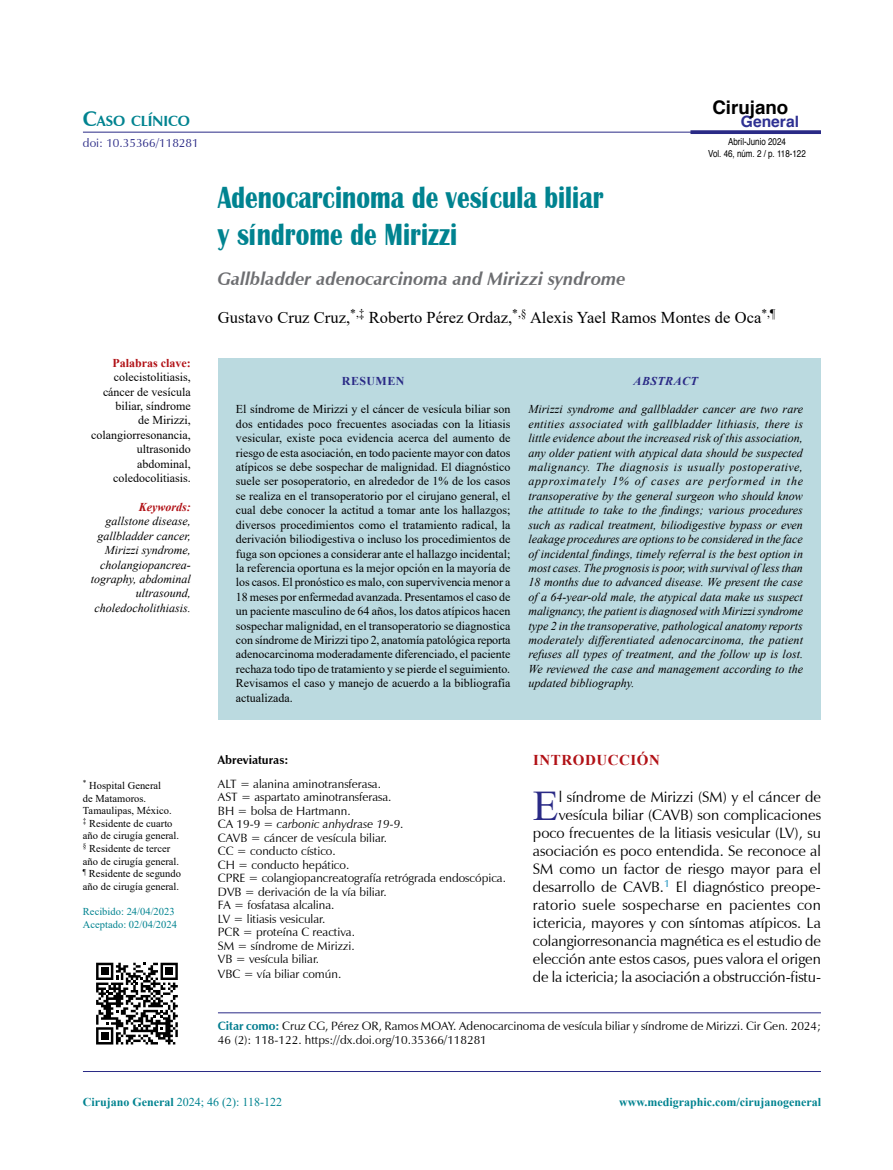
<style>
.page{position:relative;width:893px;height:1170px;background:#fff}
.page>*{position:absolute;margin:0;border:0;box-sizing:border-box;transform-origin:0 0}
.t1{font:42.15px "Times New Roman";color:#2a2a86}
.t2{font:700 31.5px/37.8px "Britannic";letter-spacing:.005em;color:#008390;scale:.8 1}
.t3{font:700 18.75px "Helvetica";color:#000}
.t4{font:italic 700 18px "Zapf Humanist 601 BT";color:#6d6e71}
.t5{font:16.5px "Times New Roman";color:#000}
.t6{font:700 15.6px "Helvetica";color:#2e3092}
.t7{font:15px/18px "Zapf Humanist 601 BT";color:#000;text-align:right}
.t8{font:700 15px "Times New Roman";letter-spacing:.035em;color:#b11116}
.t9{font:700 14.7px "Zapf Humanist 601 BT";color:#008390}
.t10{font:12px/14.4px "Times New Roman";color:#000;text-align:right}
.t11{font:italic 12px/14.4px "Times New Roman";color:#000;text-align:right}
.t12{font:12px/13.5px "Zapf Humanist 601 BT";color:#000}
.t13{font:700 12px "Times New Roman";color:#008390}
.t14{font:12px "Times New Roman";color:#008390}
.t15{font:12px "Zapf Humanist 601 BT";color:#2a2a86}
.t16{font:700 12px "Times New Roman";color:#b11116}
.t17{font:700 12px "Zapf Humanist 601 BT";color:#000}
.t18{font:italic 700 12px "Times New Roman";color:#b11116}
.t19{font:italic 700 12px "Times New Roman";letter-spacing:.035em;color:#2a2a86}
.t20{font:700 12px "Times New Roman";letter-spacing:.035em;color:#2a2a86}
.t21{font:10.5px/12.6px "Times New Roman";color:#000}
.t22{font:10.5px/12.6px "Times New Roman";color:#008390}
.t23{font:9.75px/11.7px "Helvetica";color:#000;text-align:center;scale:.82 1}
.s1{font-size:21px}
.s2{font-style:italic}
.s3{font-weight:700;color:#007c8e}
.s4{font-weight:700}
</style>
<div class="page">
<hr style="left:83px;top:1071px;width:738px;height:1px;background:#2a2a86">
<hr style="left:83px;top:132px;width:738px;height:1px;background:#2a2a86">
<svg style="left:690px;top:130px;width:131px;height:4px"></svg>
<div style="left:218px;top:358px;width:301px;height:361px;background:#bbdae0"></div>
<div style="left:519px;top:358px;width:302px;height:361px;background:#bbdae0"></div>
<hr style="left:218px;top:1012px;width:603px;height:1px;background:#2a2a86">
<svg style="left:96px;top:962px;width:82px;height:82px"></svg>
<p class="t9" style="left:83px;top:112px;width:109px"><span class="s1">C</span>ASO CLÍNICO</p>
<p class="t15" style="left:83px;top:135px;width:117px">doi: 10.35366/118281</p>
<p class="t16" style="left:113px;top:354px;width:80px">Palabras clave:</p>
<p class="t10" style="left:91px;top:369px;width:101px">colecistolitiasis, cáncer de vesícula biliar, síndrome<br>de Mirizzi, colangiorresonancia, ultrasonido abdominal, coledocolitiasis.</p>
<p class="t18" style="left:139px;top:498px;width:53px">Keywords:</p>
<p class="t11" style="left:91px;top:513px;width:102px">gallstone disease, gallbladder cancer,<br>Mirizzi syndrome, cholangiopancrea&shy;tography, abdominal ultrasound, choledocholithiasis.</p>
<p class="t21" style="left:83px;top:778px;width:100px"><sup>*</sup> Hospital General<br>de Matamoros.<br>Tamaulipas, México.<br><sup>‡</sup> Residente de cuarto año de cirugía general. <sup>§</sup> Residente de tercer año de cirugía general. <sup>¶</sup> Residente de segundo año de cirugía general.</p>
<p class="t22" style="left:83px;top:904px;width:96px">Recibido: 24/04/2023<br>Aceptado: 02/04/2024</p>
<h3 class="t3" style="left:712px;top:92px;width:78px">Cirujano</h3>
<p class="t23" style="left:708px;top:136px;width:121px">Abril-Junio 2024<br>Vol. 46, núm. 2 / p. 118-122</p>
<h3 class="t6" style="left:741px;top:109px;width:60px">General</h3>
<h2 class="t2" style="left:218px;top:178px;width:484px">Adenocarcinoma de vesícula biliar y síndrome de Mirizzi</h2>
<h3 class="t4" style="left:218px;top:268px;width:409px">Gallbladder adenocarcinoma and Mirizzi syndrome</h3>
<h3 class="t5" style="left:218px;top:305px;width:559px">Gustavo Cruz Cruz,<sup>*,‡</sup> Roberto Pérez Ordaz,<sup>*,§</sup> Alexis Yael Ramos Montes de Oca<sup>*,¶</sup></h3>
<p class="t20" style="left:342px;top:372px;width:64px">RESUMEN</p>
<p class="t10" style="left:236px;top:402px;width:276px;text-align:justify">El síndrome de Mirizzi y el cáncer de vesícula biliar son dos entidades poco frecuentes asociadas con la litiasis vesicular, existe poca evidencia acerca del aumento de riesgo de esta asociación, en todo paciente mayor con datos atípicos se debe sospechar de malignidad. El diagnóstico suele ser posoperatorio, en alrededor de 1% de los casos se realiza en el transoperatorio por el cirujano general, el cual debe conocer la actitud a tomar ante los hallazgos; diversos procedimientos como el tratamiento radical, la derivación biliodigestiva o incluso los procedimientos de fuga son opciones a considerar ante el hallazgo incidental; la referencia oportuna es la mejor opción en la mayoría de los casos. El pronóstico es malo, con supervivencia menor a 18 meses por enfermedad avanzada. Presentamos el caso de un paciente masculino de 64 años, los datos atípicos hacen sospechar malignidad, en el transoperatorio se diagnostica con síndrome de Mirizzi tipo 2, anatomía patológica reporta adenocarcinoma moderadamente diferenciado, el paciente rechaza todo tipo de tratamiento y se pierde el seguimiento.<br>Revisamos el caso y manejo de acuerdo a la bibliografía actualizada.</p>
<p class="t19" style="left:634px;top:372px;width:66px">ABSTRACT</p>
<p class="t11" style="left:528px;top:402px;width:276px;text-align:justify">Mirizzi syndrome and gallbladder cancer are two rare entities associated with gallbladder lithiasis, there is little evidence about the increased risk of this association, any older patient with atypical data should be suspected malignancy. The diagnosis is usually postoperative, approximately 1% of cases are performed in the transoperative by the general surgeon who should know the attitude to take to the findings; various procedures such as radical treatment, biliodigestive bypass or even leakage procedures are options to be considered in the face of incidental findings, timely referral is the best option in most cases. The prognosis is poor, with survival of less than 18 months due to advanced disease. We present the case of a 64-year-old male, the atypical data make us suspect malignancy, the patient is diagnosed with Mirizzi syndrome type 2 in the transoperative, pathological anatomy reports moderately differentiated adenocarcinoma, the patient refuses all types of treatment, and the follow up is lost.<br>We reviewed the case and management according to the updated bibliography.</p>
<p class="t17" style="left:218px;top:752px;width:72px">Abreviaturas:</p>
<p class="t12" style="left:218px;top:777px;width:289px">ALT = alanina aminotransferasa.<br>AST = aspartato aminotransferasa.<br>BH = bolsa de Hartmann.<br>CA 19-9 = <span class="s2">carbonic anhydrase 19-9</span>.<br>CAVB = cáncer de vesícula biliar.<br>CC = conducto cístico.<br>CH = conducto hepático.<br>CPRE = colangiopancreatografía retrógrada endoscópica.<br>DVB = derivación de la vía biliar.<br>FA = fosfatasa alcalina.<br>LV = litiasis vesicular.<br>PCR = proteína C reactiva.<br>SM = síndrome de Mirizzi.<br>VB = vesícula biliar.<br>VBC = vía biliar común.</p>
<p class="t8" style="left:533px;top:749px;width:128px">INTRODUCCIÓN</p>
<h1 class="t1" style="left:533px;top:776px;width:27px">E</h1>
<p class="t7" style="left:533px;top:787px;width:290px">l síndrome de Mirizzi (SM) y el cáncer de vesícula biliar (CAVB) son complicaciones poco frecuentes de la litiasis vesicular (LV), su asociación es poco entendida. Se reconoce al SM como un factor de riesgo mayor para el desarrollo de CAVB.<sup>1</sup> El diagnóstico preope&shy;ratorio suele sospecharse en pacientes con ictericia, mayores y con síntomas atípicos. La colangiorresonancia magnética es el estudio de elección ante estos casos, pues valora el origen de la ictericia; la asociación a obstrucción-fistu-</p>
<p class="t12" style="left:218px;top:1018px;width:605px;line-height:14.4px"><span class="s3">Citar como:</span> Cruz CG, Pérez OR, Ramos MOAY. Adenocarcinoma de vesícula biliar y síndrome de Mirizzi. Cir Gen. 2024;<br>46 (2): 118-122. https://dx.doi.org/10.35366/118281</p>
<p class="t14" style="left:83px;top:1093px;width:201px"><span class="s4">Cirujano General</span> 2024; 46 (2): 118-122</p>
<p class="t13" style="left:619px;top:1093px;width:203px">www.medigraphic.com/cirujanogeneral</p>
</div>
